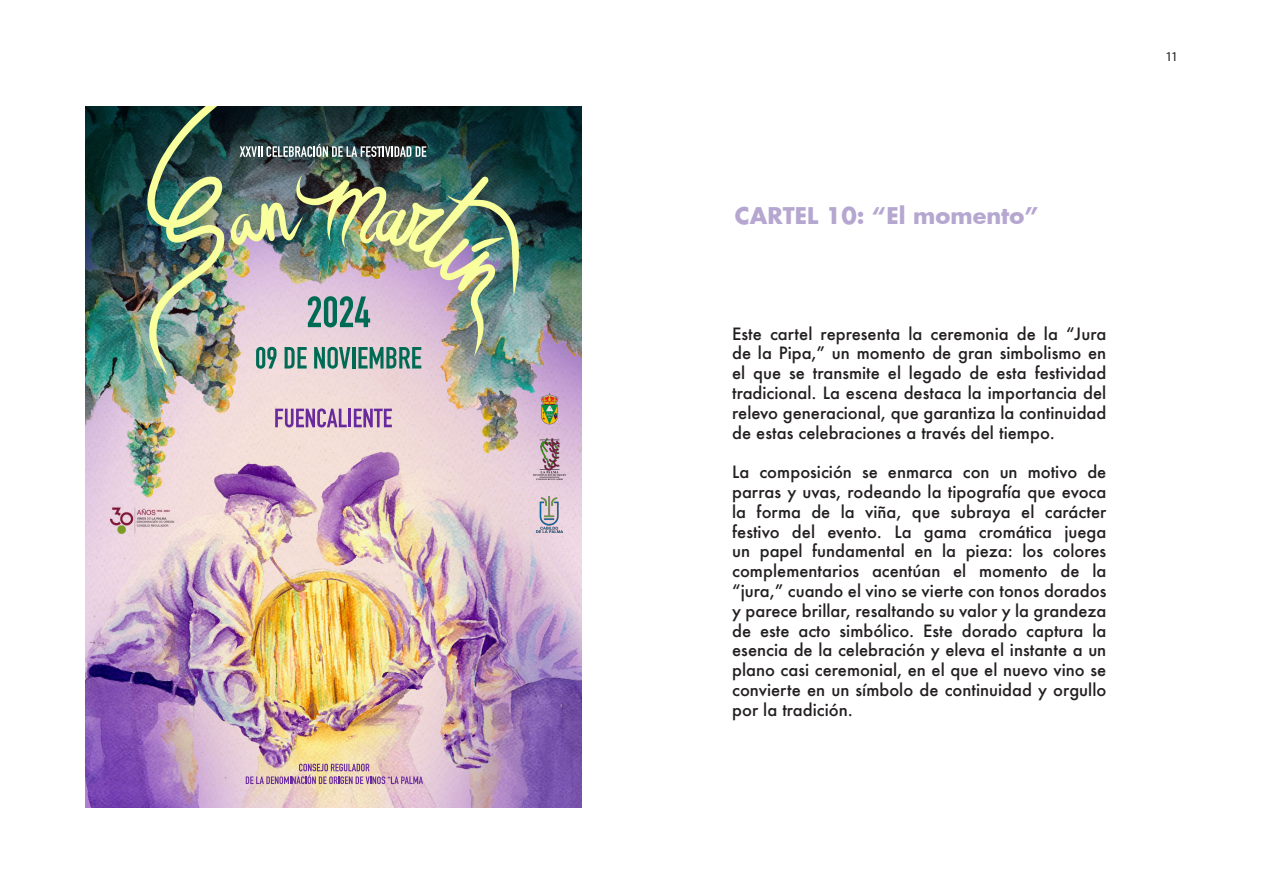
<style>
.page{position:relative;width:1263px;height:893px;background:#fff}
.page>*{position:absolute;margin:0;border:0;box-sizing:border-box;transform-origin:0 0}
.t1{font:700 22.5px "Futura";color:#b5a7d0}
.t2{font:500 16.5px/19.8px "Futura";color:#231f20;text-align:justify}
.t3{font:13.5px "Myriad Pro";color:#231f20}
</style>
<div class="page">
<img style="left:85px;top:106px;width:496px;height:702px">
<svg style="left:275px;top:408px;width:117px;height:19px"></svg>
<svg style="left:246px;top:764px;width:177px;height:20px"></svg>
<img style="left:107px;top:503px;width:70px;height:32px">
<img style="left:534px;top:438px;width:31px;height:42px">
<img style="left:534px;top:393px;width:31px;height:31px">
<img style="left:537px;top:497px;width:25px;height:35px">
<img style="left:146px;top:106px;width:374px;height:270px">
<p class="t1" style="left:735px;top:200px;width:305px">CARTEL 10: “El momento”</p>
<p class="t2" style="left:732px;top:323px;width:376px">Este cartel representa la ceremonia de la “Jura de la Pipa,” un momento de gran simbolismo en el que se transmite el legado de esta festividad tradicional. La escena destaca la importancia del relevo generacional, que garantiza la continuidad de estas celebraciones a través del tiempo.</p>
<p class="t2" style="left:732px;top:462px;width:376px">La composición se enmarca con un motivo de parras y uvas, rodeando la tipografía que evoca la forma de la viña, que subraya el carácter festivo del evento. La gama cromática juega un papel fundamental en la pieza: los colores complementarios acentúan el momento de la “jura,” cuando el vino se vierte con tonos dorados y parece brillar, resaltando su valor y la grandeza de este acto simbólico. Este dorado captura la esencia de la celebración y eleva el instante a un plano casi ceremonial, en el que el nuevo vino se convierte en un símbolo de continuidad y orgullo por la tradición.</p>
<p class="t3" style="left:1165px;top:48px;width:14px">11</p>
</div>
